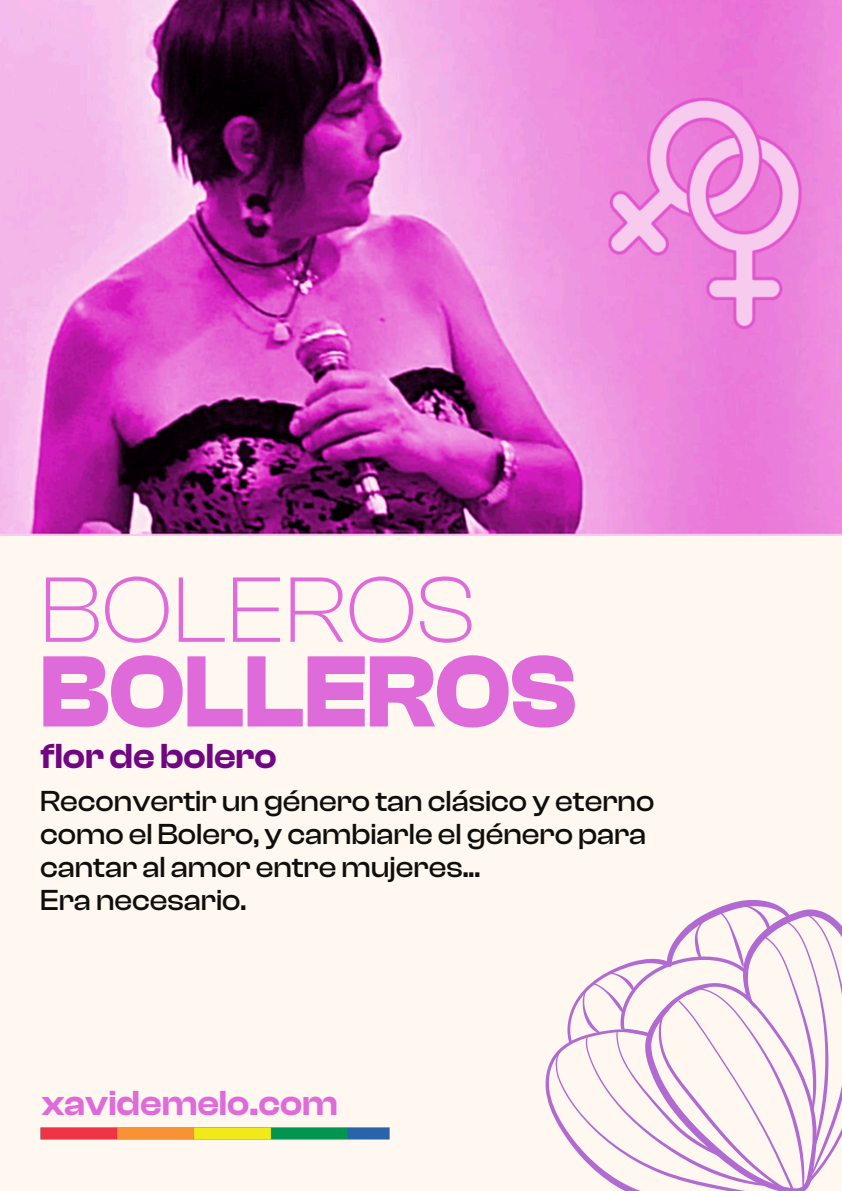
<style>
.page{position:relative;width:842px;height:1191px;background:#fff}
.page>*{position:absolute;margin:0;border:0;box-sizing:border-box;transform-origin:0 0}
.t1{font:700 104.6px "Clash Display";color:#df6ad9;scale:.92 1}
.t2{font:300 96px "Clash Display";color:#df6ad9}
.t3{font:600 36px "Clash Display";color:#df6ad9}
.t4{font:600 36px "Clash Display";color:#710682}
.t5{font:500 30px/32.6px "Clash Display";color:#100e0c}
</style>
<div class="page">
<div style="left:0;top:1px;width:841px;height:1189px;background:#fff8f0"></div>
<img style="left:0;top:0;width:841px;height:535px">
<img style="left:40px;top:1127px;width:349px;height:12px">
<svg style="left:545px;top:900px;width:296px;height:290px"></svg>
<h2 class="t2" style="left:40px;top:556px;width:436px">BOLEROS</h2>
<h1 class="t1" style="left:40px;top:633px;width:584px">BOLLEROS</h1>
<p class="t4" style="left:40px;top:736px;width:238px">flor de bolero</p>
<p class="t5" style="left:40px;top:785px;width:615px">Reconvertir un género tan clásico y eterno como el Bolero, y cambiarle el género para cantar al amor entre mujeres...<br>Era necesario.</p>
<p class="t3" style="left:42px;top:1082px;width:298px">xavidemelo.com</p>
</div>
